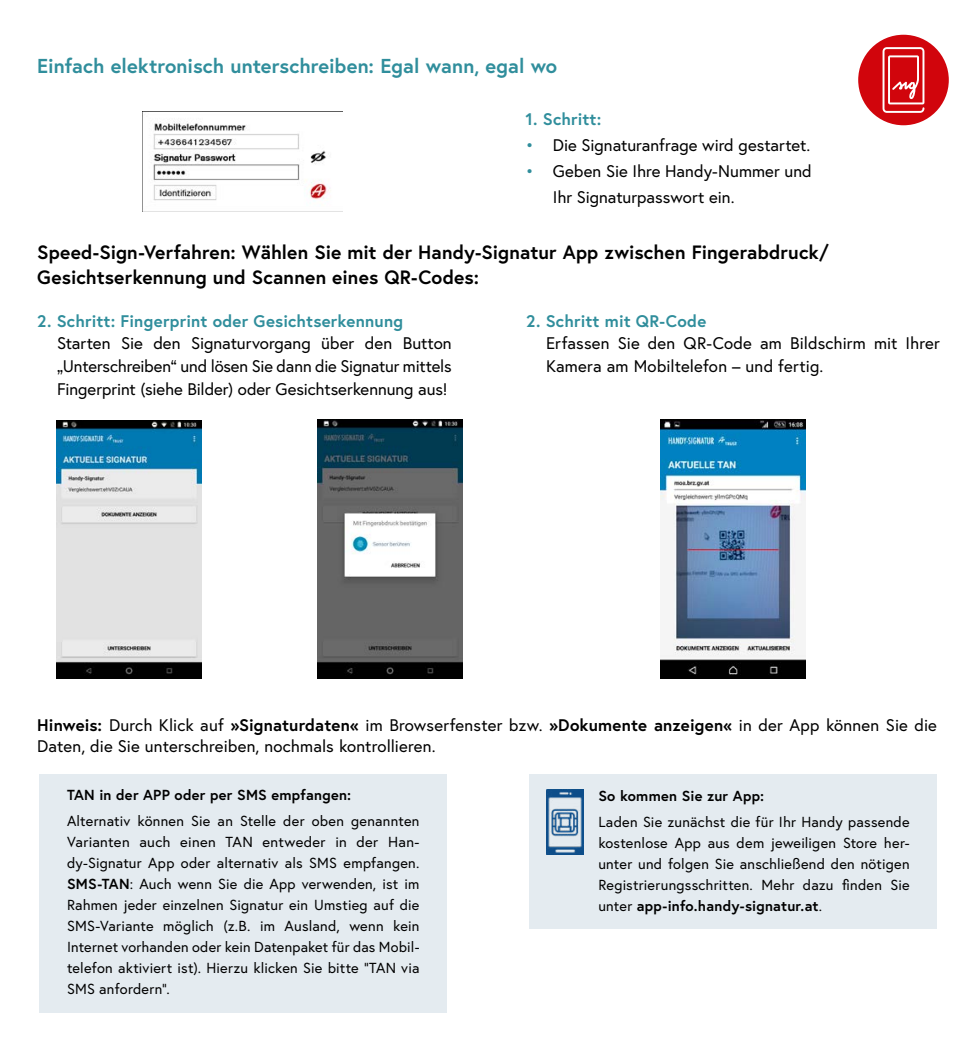
<style>
.page{position:relative;width:978px;height:1042px;background:#fff}
.page>*{position:absolute;margin:0;border:0;box-sizing:border-box;transform-origin:0 0}
.h2_ohne_Nummerierung{font:700 20.12px "Europa Austria";color:#308e9c}
.t1{font:700 19.25px/24.5px "Europa Austria";letter-spacing:.005em;color:#000}
.ul_Liste_ohne_Aufzählungszeichen{font:16.8px/22.8px "Europa Austria";letter-spacing:.005em;color:#000}
.h3_ohne_Nummerierung{font:700 16.8px "Europa Austria";letter-spacing:.01em;color:#308e9c}
.p_Bildbeschriftung{font:700 16.8px "Europa Austria";letter-spacing:.01em;color:#308e9c}
.p_Infobox{font:14.53px/21px "Europa Austria";letter-spacing:.015em;color:#000;text-align:justify}
.p_Infobox_Titel{font:700 14.53px "Europa Austria";letter-spacing:.02em;color:#000}
.s1{color:#308e9c}
.s2{font-weight:700}
</style>
<div class="page">
<div style="left:858px;top:35px;width:90px;height:90px;background:#d1050c;border-radius:50%"></div>
<svg style="left:882px;top:47px;width:42px;height:66px"></svg>
<img style="left:153px;top:121px;width:177px;height:80px">
<img style="left:56px;top:420px;width:146px;height:258px">
<img style="left:317px;top:420px;width:145px;height:258px">
<img style="left:660px;top:420px;width:145px;height:258px">
<div style="left:40px;top:774px;width:406px;height:44px;background:#e4ebf0"></div>
<div style="left:40px;top:800px;width:406px;height:212px;background:#e4ebf0"></div>
<div style="left:530px;top:774px;width:406px;height:45px;background:#e4ebf0"></div>
<div style="left:530px;top:800px;width:406px;height:129px;background:#e4ebf0"></div>
<img style="left:546px;top:789px;width:37px;height:65px">
<h2 class="h2_ohne_Nummerierung" style="left:37px;top:52px;width:521px">Einfach elektronisch unterschreiben: Egal wann, egal wo</h2>
<h3 class="p_Bildbeschriftung" style="left:525px;top:107px;width:77px">1. Schritt:</h3>
<p class="ul_Liste_ohne_Aufzählungszeichen" style="left:525px;top:133px;width:286px"><span class="s1">•</span> Die Signaturanfrage wird gestartet.</p>
<p class="ul_Liste_ohne_Aufzählungszeichen" style="left:552px;top:158px;width:260px;line-height:26.2px;text-indent:-27px"><span class="s1">•</span> Geben Sie Ihre Handy-Nummer und<br>Ihr Signaturpasswort ein.</p>
<p class="t1" style="left:37px;top:240px;width:793px">Speed-Sign-Verfahren: Wählen Sie mit der Handy-Signatur App zwischen Fingerabdruck/<br>Gesichtserkennung und Scannen eines QR-Codes:</p>
<h3 class="h3_ohne_Nummerierung" style="left:37px;top:309px;width:367px">2. Schritt: Fingerprint oder Gesichtserkennung</h3>
<p class="ul_Liste_ohne_Aufzählungszeichen" style="left:57px;top:332px;width:396px;text-align:justify">Starten Sie den Signaturvorgang über den Button „Unterschreiben“ und lösen Sie dann die Signatur mittels Fingerprint (siehe Bilder) oder Gesichtserkennung aus!</p>
<h3 class="p_Bildbeschriftung" style="left:526px;top:309px;width:181px">2. Schritt mit QR-Code</h3>
<p class="ul_Liste_ohne_Aufzählungszeichen" style="left:546px;top:332px;width:395px">Erfassen Sie den QR-Code am Bildschirm mit Ihrer<br>Kamera am Mobiltelefon – und fertig.</p>
<p class="ul_Liste_ohne_Aufzählungszeichen" style="left:37px;top:714px;width:901px;line-height:21px"><span class="s2">Hinweis:</span> Durch Klick auf <span class="s2">»Signaturdaten«</span> im Browserfenster bzw. <span class="s2">»Dokumente anzeigen«</span> in der App können Sie die<br>Daten, die Sie unterschreiben, nochmals kontrollieren.</p>
<h3 class="p_Infobox_Titel" style="left:67px;top:785px;width:286px">TAN in der APP oder per SMS empfangen:</h3>
<p class="p_Infobox" style="left:67px;top:810px;width:354px">Alternativ können Sie an Stelle der oben genannten Varianten auch einen TAN entweder in der Han&shy;dy-Signatur App oder alternativ als SMS empfangen.<br><span class="s2">SMS-TAN</span>: Auch wenn Sie die App verwenden, ist im Rahmen jeder einzelnen Signatur ein Umstieg auf die SMS-Variante möglich (z.B. im Ausland, wenn kein Internet vorhanden oder kein Datenpaket für das Mobil&shy;telefon aktiviert ist). Hierzu klicken Sie bitte "TAN via SMS anfordern".</p>
<h3 class="p_Infobox_Titel" style="left:598px;top:786px;width:167px">So kommen Sie zur App:</h3>
<p class="p_Infobox" style="left:598px;top:811px;width:313px">Laden Sie zunächst die für Ihr Handy passende kostenlose App aus dem jeweiligen Store her&shy;unter und folgen Sie anschließend den nötigen Registrierungsschritten. Mehr dazu finden Sie unter <span class="s2">app-info.handy-signatur.at</span>.</p>
</div>
